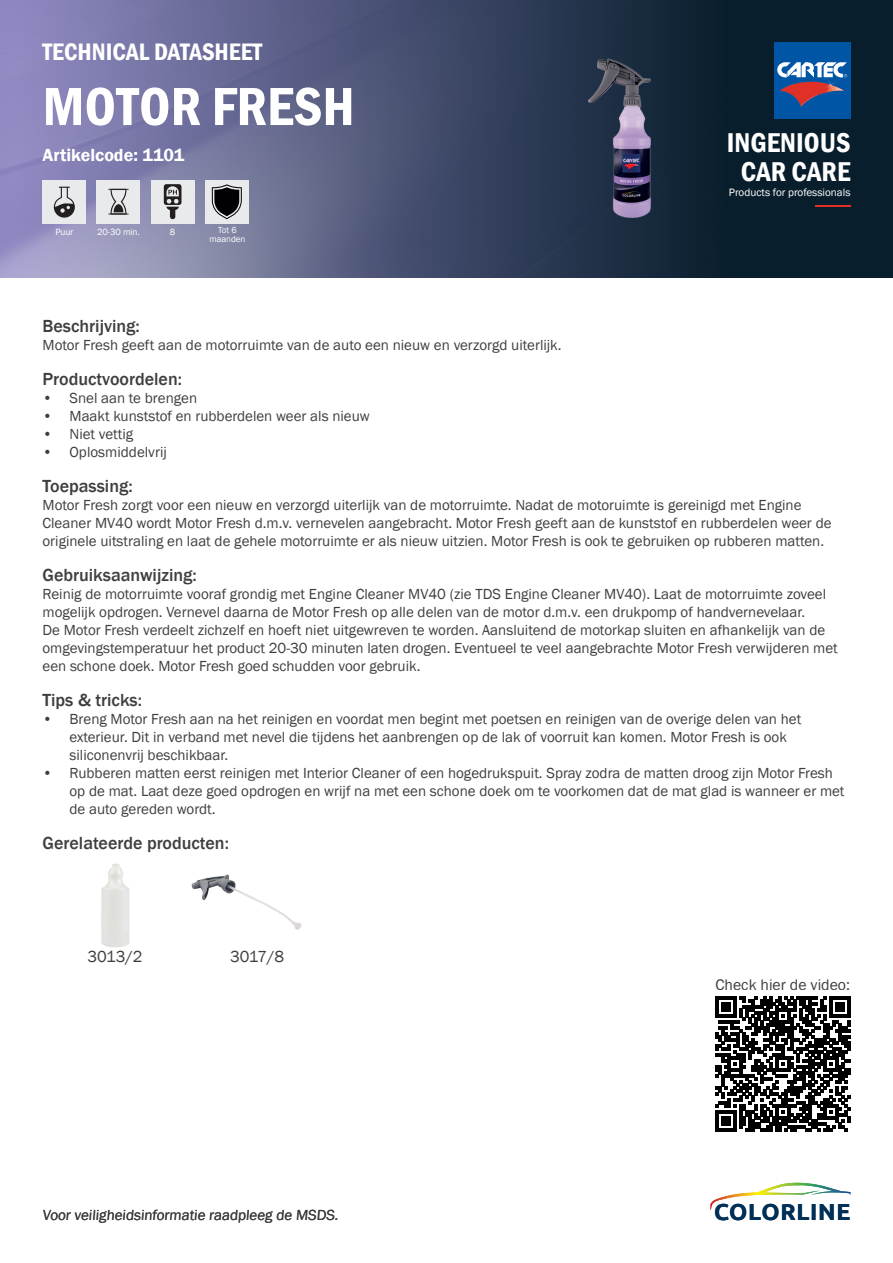
<style>
.page{position:relative;width:893px;height:1263px;background:#fff}
.page>*{position:absolute;margin:0;border:0;box-sizing:border-box;transform-origin:0 0}
.t1{font:600 condensed 55.5px "Franklin Gothic";color:#fff}
.t2{font:600 condensed 27.9px/29px "Franklin Gothic";color:#fff;text-align:center}
.t3{font:600 condensed 24.45px "Franklin Gothic";color:#fff}
.t4{font:700 23.1px "Ubuntu";letter-spacing:.03em;color:#003058}
.t5{font:500 18px "Franklin Gothic";color:#3e3e3f}
.t6{font:600 18px "Franklin Gothic";color:#fff}
.t7{font:16.5px "Franklin Gothic";letter-spacing:-.025em;color:#3e3e3f}
.t8{font:15.75px "Franklin Gothic";color:#3e3e3f}
.t9{font:15px/18px "Franklin Gothic";color:#3e3e3f}
.t10{font:10.95px "Franklin Gothic";color:#fff}
.t11{font:9.3px "Franklin Gothic";letter-spacing:-.01em;color:#fff}
.t12{font:9px/9px "Franklin Gothic";color:#fff;text-align:center}
</style>
<div class="page">
<img style="left:0;top:0;width:893px;height:277px">
<div style="left:774px;top:43px;width:76px;height:76px;background:#0155a5"></div>
<svg style="left:777px;top:62px;width:70px;height:44px"></svg>
<hr style="left:815px;top:205px;width:35px;height:2px;background:#e13127">
<img style="left:551px;top:43px;width:149px;height:180px">
<img style="left:101px;top:863px;width:29px;height:85px">
<img style="left:191px;top:874px;width:111px;height:56px">
<div style="left:43px;top:180px;width:43px;height:43px;background:#e9eaeb"></div>
<svg style="left:54px;top:187px;width:21px;height:31px"></svg>
<div style="left:97px;top:180px;width:43px;height:43px;background:#e9eaeb"></div>
<svg style="left:108px;top:189px;width:21px;height:26px"></svg>
<div style="left:151px;top:180px;width:43px;height:43px;background:#e9eaeb"></div>
<svg style="left:164px;top:184px;width:17px;height:35px"></svg>
<div style="left:205px;top:180px;width:44px;height:43px;background:#e9eaeb"></div>
<svg style="left:212px;top:184px;width:30px;height:35px"></svg>
<svg style="left:710px;top:1182px;width:140px;height:29px"></svg>
<svg style="left:715px;top:997px;width:135px;height:135px"></svg>
<h3 class="t3" style="left:43px;top:35px;width:221px">TECHNICAL DATASHEET</h3>
<h1 class="t1" style="left:43px;top:69px;width:314px">MOTOR FRESH</h1>
<p class="t6" style="left:43px;top:144px;width:143px">Artikelcode: 1101</p>
<p class="t11" style="left:55px;top:226px;width:20px">Puur</p>
<p class="t11" style="left:97px;top:226px;width:44px">20-30 min.</p>
<p class="t11" style="left:170px;top:226px;width:7px">8</p>
<p class="t12" style="left:209px;top:226px;width:38px">Tot 6 maanden</p>
<p class="t5" style="left:43px;top:315px;width:99px">Beschrijving:</p>
<p class="t9" style="left:43px;top:336px;width:521px">Motor Fresh geeft aan de motorruimte van de auto een nieuw en verzorgd uiterlijk.</p>
<p class="t5" style="left:43px;top:368px;width:141px">Productvoordelen:</p>
<p class="t9" style="left:43px;top:389px;width:156px">• Snel aan te brengen</p>
<p class="t9" style="left:43px;top:407px;width:329px">• Maakt kunststof en rubberdelen weer als nieuw</p>
<p class="t9" style="left:43px;top:425px;width:92px">• Niet vettig</p>
<p class="t9" style="left:43px;top:443px;width:126px">• Oplosmiddelvrij</p>
<h2 class="t2" style="left:727px;top:128px;width:125px">INGENIOUS<br>CAR CARE</h2>
<p class="t10" style="left:729px;top:186px;width:123px">Products for professionals</p>
<p class="t5" style="left:43px;top:475px;width:92px">Toepassing:</p>
<p class="t9" style="left:43px;top:496px;width:790px">Motor Fresh zorgt voor een nieuw en verzorgd uiterlijk van de motorruimte. Nadat de motoruimte is gereinigd met Engine<br>Cleaner MV40 wordt Motor Fresh d.m.v. vernevelen aangebracht. Motor Fresh geeft aan de kunststof en rubberdelen weer de originele uitstraling en laat de gehele motorruimte er als nieuw uitzien. Motor Fresh is ook te gebruiken op rubberen matten.</p>
<p class="t5" style="left:43px;top:564px;width:156px">Gebruiksaanwijzing:</p>
<p class="t9" style="left:43px;top:585px;width:797px">Reinig de motorruimte vooraf grondig met Engine Cleaner MV40 (zie TDS Engine Cleaner MV40). Laat de motorruimte zoveel mogelijk opdrogen. Vernevel daarna de Motor Fresh op alle delen van de motor d.m.v. een drukpomp of handvernevelaar.<br>De Motor Fresh verdeelt zichzelf en hoeft niet uitgewreven te worden. Aansluitend de motorkap sluiten en afhankelijk van de omgevingstemperatuur het product 20-30 minuten laten drogen. Eventueel te veel aangebrachte Motor Fresh verwijderen met een schone doek. Motor Fresh goed schudden voor gebruik.</p>
<p class="t5" style="left:43px;top:689px;width:101px">Tips &amp; tricks:</p>
<p class="t9" style="left:70px;top:710px;width:733px;text-indent:-27px">• Breng Motor Fresh aan na het reinigen en voordat men begint met poetsen en reinigen van de overige delen van het exterieur. Dit in verband met nevel die tijdens het aanbrengen op de lak of voorruit kan komen. Motor Fresh is ook siliconenvrij beschikbaar.</p>
<p class="t9" style="left:70px;top:764px;width:776px;text-indent:-27px">• Rubberen matten eerst reinigen met Interior Cleaner of een hogedrukspuit. Spray zodra de matten droog zijn Motor Fresh op de mat. Laat deze goed opdrogen en wrijf na met een schone doek om te voorkomen dat de mat glad is wanneer er met de auto gereden wordt.</p>
<p class="t5" style="left:43px;top:832px;width:188px">Gerelateerde producten:</p>
<p class="t7" style="left:88px;top:947px;width:57px">3013/2</p>
<p class="t7" style="left:230px;top:947px;width:56px">3017/8</p>
<p class="t9" style="left:43px;top:1207px;width:299px">Voor veiligheidsinformatie raadpleeg de MSDS.</p>
<p class="t8" style="left:715px;top:975px;width:136px">Check hier de video:</p>
<h3 class="t4" style="left:714px;top:1198px;width:138px">COLORLINE</h3>
</div>
